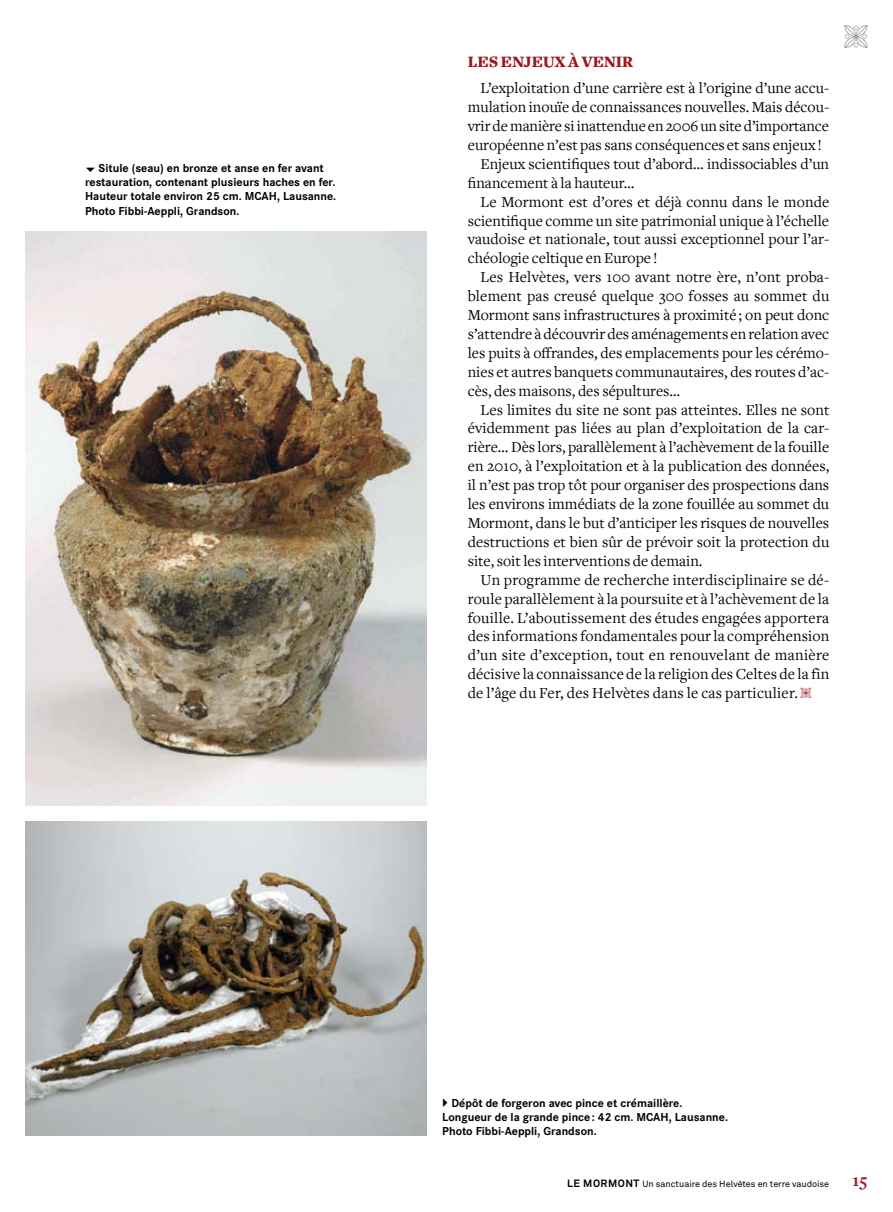
<style>
.page{position:relative;width:893px;height:1212px;background:#fff}
.page>*{position:absolute;margin:0;border:0;box-sizing:border-box;transform-origin:0 0}
.t1{font:700 18px "Freight Text";color:#9d151d}
.t2{font:900 16.5px "Freight Text";color:#9d151d}
.t3{font:15.75px "Freight Text";color:#000}
.t4{font:15.75px "Freight Text";letter-spacing:.02em;color:#000}
.t5{font:700 12px/14.4px "Corporate S";color:#000}
.t6{font:9px "Akkurat";color:#000}
.s1{font-weight:700;font-size:10.5px}
</style>
<div class="page">
<img style="left:26px;top:821px;width:401px;height:314px">
<img style="left:26px;top:232px;width:401px;height:573px">
<p class="t5" style="left:85px;top:161px;width:253px;text-indent:14px">Situle (seau) en bronze et anse en fer avant restauration, contenant plusieurs haches en fer.<br>Hauteur totale environ 25 cm. MCAH, Lausanne.<br>Photo Fibbi-Aeppli, Grandson.</p>
<p class="t2" style="left:468px;top:52px;width:167px">LE S ENJEUX À VENIR</p>
<p class="t3" style="left:480px;top:79px;width:350px">L’exploitation d’une carrière est à l’origine d’une accu-</p>
<p class="t3" style="left:468px;top:98px;width:363px">mulation inouïe de connaissances nouvelles. Mais décou-</p>
<p class="t3" style="left:468px;top:117px;width:363px">vrir de manière si inattendue en 2006 un site d’importance</p>
<p class="t3" style="left:468px;top:136px;width:356px">européenne n’est pas sans conséquences et sans enjeux !</p>
<p class="t3" style="left:480px;top:155px;width:350px">Enjeux scientifiques tout d’abord… indissociables d’un</p>
<p class="t3" style="left:468px;top:174px;width:168px">financement à la hauteur…</p>
<p class="t3" style="left:480px;top:193px;width:350px">Le Mormont est d’ores et déjà connu dans le monde</p>
<p class="t3" style="left:468px;top:212px;width:363px">scientifique comme un site patrimonial unique à l’échelle</p>
<p class="t3" style="left:468px;top:231px;width:363px">vaudoise et nationale, tout aussi exceptionnel pour l’ar-</p>
<p class="t3" style="left:468px;top:250px;width:191px">chéologie celtique en Europe !</p>
<p class="t3" style="left:480px;top:268px;width:350px">Les Helvètes, vers 100 avant notre ère, n’ont proba-</p>
<p class="t3" style="left:468px;top:287px;width:363px">blement pas creusé quelque 300 fosses au sommet du</p>
<p class="t3" style="left:468px;top:306px;width:363px">Mormont sans infrastructures à proximité ; on peut donc</p>
<p class="t3" style="left:468px;top:325px;width:363px">s’attendre à découvrir des aménagements en relation avec</p>
<p class="t3" style="left:468px;top:344px;width:363px">les puits à offrandes, des emplacements pour les cérémo-</p>
<p class="t3" style="left:468px;top:363px;width:363px">nies et autres banquets communautaires, des routes d’ac-</p>
<p class="t3" style="left:468px;top:382px;width:214px">cès, des maisons, des sépultures…</p>
<p class="t3" style="left:480px;top:401px;width:350px">Les limites du site ne sont pas atteintes. Elles ne sont</p>
<p class="t3" style="left:468px;top:420px;width:363px">évidemment pas liées au plan d’exploitation de la car-</p>
<p class="t3" style="left:468px;top:439px;width:363px">rière… Dès lors, parallèlement à l’achèvement de la fouille</p>
<p class="t3" style="left:468px;top:457px;width:363px">en 2010, à l’exploitation et à la publication des données,</p>
<p class="t3" style="left:468px;top:476px;width:363px">il n’est pas trop tôt pour organiser des prospections dans</p>
<p class="t3" style="left:468px;top:495px;width:363px">les environs immédiats de la zone fouillée au sommet du</p>
<p class="t3" style="left:468px;top:514px;width:363px">Mormont, dans le but d’anticiper les risques de nouvelles</p>
<p class="t3" style="left:468px;top:533px;width:363px">destructions et bien sûr de prévoir soit la protection du</p>
<p class="t3" style="left:468px;top:552px;width:236px">site, soit les interventions de demain.</p>
<p class="t3" style="left:480px;top:571px;width:350px">Un programme de recherche interdisciplinaire se dé-</p>
<p class="t3" style="left:468px;top:590px;width:363px">roule parallèlement à la poursuite et à l’achèvement de la</p>
<p class="t3" style="left:468px;top:609px;width:363px">fouille. L’aboutissement des études engagées apportera</p>
<p class="t3" style="left:468px;top:628px;width:363px">des informations fondamentales pour la compréhension</p>
<p class="t4" style="left:468px;top:646px;width:363px">d’un site d’exception, tout en renouvelant de manière</p>
<p class="t3" style="left:468px;top:665px;width:363px">décisive la connaissance de la religion des Celtes de la fin</p>
<p class="t3" style="left:468px;top:684px;width:332px">de l’âge du Fer, des Helvètes dans le cas particulier.</p>
<p class="t5" style="left:442px;top:1096px;width:287px;text-indent:9px">Dépôt de forgeron avec pince et crémaillère.<br>Longueur de la grande pince: 42 cm. MCAH, Lausanne.<br>Photo Fibbi-Aeppli, Grandson.</p>
<p class="t6" style="left:567px;top:1178px;width:264px"><span class="s1">LE MORMONT</span> Un sanctuaire des Helvètes en terre vaudoise</p>
<p class="t1" style="left:852px;top:1170px;width:16px">15</p>
</div>
